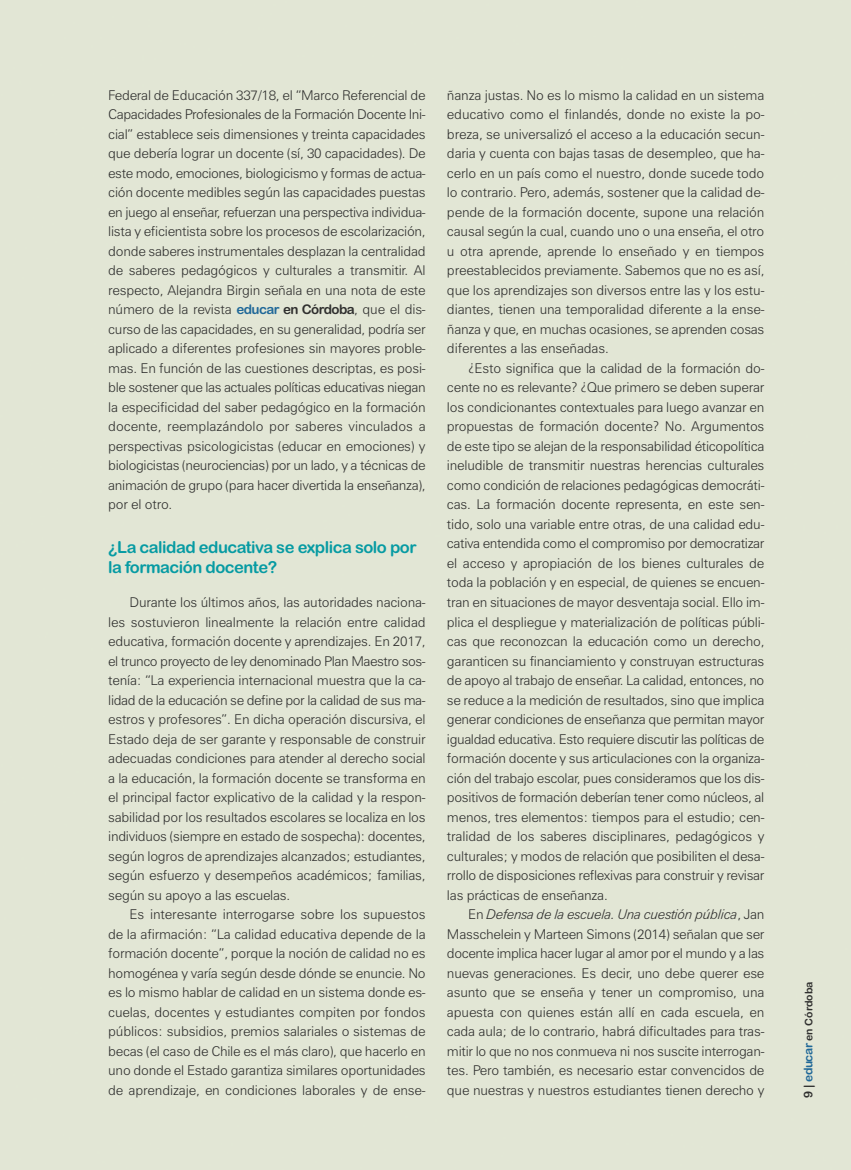
<style>
.page{position:relative;width:851px;height:1170px;background:#fff}
.page>*{position:absolute;margin:0;border:0;box-sizing:border-box;transform-origin:0 0}
.t1{font:16.5px/19.5px "Arial Rounded MT Bold";letter-spacing:-.03em;color:#079ba3}
.t2{font:300 13.5px/19.5px "Zurich BT";letter-spacing:-.015em;color:#2f2f2e;text-align:justify}
.t3{font:10.5px "Arial Rounded MT Bold";color:#2f2f2e}
.s1{font-family:"Arial Rounded MT Bold";font-weight:400;font-size:13.35px;color:#206898}
.s2{font-family:"Arial Rounded MT Bold";font-weight:400;font-size:13.35px}
.s3{font-style:italic}
.s4{font-size:12px}
.s5{font-size:12px;color:#206898}
</style>
<div class="page">
<p class="t2" style="left:108px;top:86px;width:319px">Federal de Educación 337/18, el “Marco Referencial de Capacidades Profesionales de la Formación Docente Ini&shy;cial” establece seis dimensiones y treinta capacidades que debería lograr un docente (sí, 30 capacidades). De este modo, emociones, biologicismo y formas de actua&shy;ción docente medibles según las capacidades puestas en juego al enseñar, refuerzan una perspectiva individua&shy;lista y eficientista sobre los procesos de escolarización, donde saberes instrumentales desplazan la centralidad de saberes pedagógicos y culturales a transmitir. Al respecto, Alejandra Birgin señala en una nota de este número de la revista <span class="s1">educar</span> <span class="s2">en Córdoba</span>, que el dis&shy;curso de las capacidades, en su generalidad, podría ser aplicado a diferentes profesiones sin mayores proble&shy;mas. En función de las cuestiones descriptas, es posi&shy;ble sostener que las actuales políticas educativas niegan la especificidad del saber pedagógico en la formación docente, reemplazándolo por saberes vinculados a perspectivas psicologicistas (educar en emociones) y biologicistas (neurociencias) por un lado, y a técnicas de animación de grupo (para hacer divertida la enseñanza), por el otro.</p>
<p class="t1" style="left:108px;top:538px;width:310px">¿La calidad educativa se explica solo por la formación docente?</p>
<p class="t2" style="left:108px;top:593px;width:319px;text-indent:21px">Durante los últimos años, las autoridades naciona&shy;les sostuvieron linealmente la relación entre calidad educativa, formación docente y aprendizajes. En 2017, el trunco proyecto de ley denominado Plan Maestro sos&shy;tenía: “La experiencia internacional muestra que la ca&shy;lidad de la educación se define por la calidad de sus ma&shy;estros y profesores”. En dicha operación discursiva, el Estado deja de ser garante y responsable de construir adecuadas condiciones para atender al derecho social a la educación, la formación docente se transforma en el principal factor explicativo de la calidad y la respon&shy;sabilidad por los resultados escolares se localiza en los individuos (siempre en estado de sospecha): docentes, según logros de aprendizajes alcanzados; estudiantes, según esfuerzo y desempeños académicos; familias, según su apoyo a las escuelas.</p>
<p class="t2" style="left:108px;top:905px;width:319px;text-indent:21px">Es interesante interrogarse sobre los supuestos de la afirmación: “La calidad educativa depende de la formación docente”, porque la noción de calidad no es homogénea y varía según desde dónde se enuncie. No es lo mismo hablar de calidad en un sistema donde es&shy;cuelas, docentes y estudiantes compiten por fondos públicos: subsidios, premios salariales o sistemas de becas (el caso de Chile es el más claro), que hacerlo en uno donde el Estado garantiza similares oportunidades de aprendizaje, en condiciones laborales y de ense-</p>
<p class="t2" style="left:447px;top:86px;width:319px">ñanza justas. No es lo mismo la calidad en un sistema educativo como el finlandés, donde no existe la po&shy;breza, se universalizó el acceso a la educación secun&shy;daria y cuenta con bajas tasas de desempleo, que ha&shy;cerlo en un país como el nuestro, donde sucede todo lo contrario. Pero, además, sostener que la calidad de&shy;pende de la formación docente, supone una relación causal según la cual, cuando uno o una enseña, el otro u otra aprende, aprende lo enseñado y en tiempos preestablecidos previamente. Sabemos que no es así, que los aprendizajes son diversos entre las y los estu&shy;diantes, tienen una temporalidad diferente a la ense&shy;ñanza y que, en muchas ocasiones, se aprenden cosas diferentes a las enseñadas.</p>
<p class="t2" style="left:447px;top:359px;width:319px;text-indent:21px">¿Esto significa que la calidad de la formación do&shy;cente no es relevante? ¿Que primero se deben superar los condicionantes contextuales para luego avanzar en propuestas de formación docente? No. Argumentos de este tipo se alejan de la responsabilidad éticopolítica ineludible de transmitir nuestras herencias culturales como condición de relaciones pedagógicas democráti&shy;cas. La formación docente representa, en este sen&shy;tido, solo una variable entre otras, de una calidad edu&shy;cativa entendida como el compromiso por democratizar el acceso y apropiación de los bienes culturales de toda la población y en especial, de quienes se encuen&shy;tran en situaciones de mayor desventaja social. Ello im&shy;plica el despliegue y materialización de políticas públi&shy;cas que reconozcan la educación como un derecho, garanticen su financiamiento y construyan estructuras de apoyo al trabajo de enseñar. La calidad, entonces, no se reduce a la medición de resultados, sino que implica generar condiciones de enseñanza que permitan mayor igualdad educativa. Esto requiere discutir las políticas de formación docente y sus articulaciones con la organiza&shy;ción del trabajo escolar, pues consideramos que los dis&shy;positivos de formación deberían tener como núcleos, al menos, tres elementos: tiempos para el estudio; cen&shy;tralidad de los saberes disciplinares, pedagógicos y culturales; y modos de relación que posibiliten el desa&shy;rrollo de disposiciones reflexivas para construir y revisar las prácticas de enseñanza.</p>
<p class="t2" style="left:447px;top:905px;width:319px;text-indent:21px">En <span class="s3">Defensa de la escuela. Una cuestión pública</span>, Jan Masschelein y Marteen Simons (2014) señalan que ser docente implica hacer lugar al amor por el mundo y a las nuevas generaciones. Es decir, uno debe querer ese asunto que se enseña y tener un compromiso, una apuesta con quienes están allí en cada escuela, en cada aula; de lo contrario, habrá dificultades para tras&shy;mitir lo que no nos conmueva ni nos suscite interrogan&shy;tes. Pero también, es necesario estar convencidos de que nuestras y nuestros estudiantes tienen derecho y</p>
<p class="t3" style="left:802px;top:1098px;width:118px;rotate:-90deg"><span class="s4">9 |</span> <span class="s5">educar</span> en Córdoba</p>
</div>
